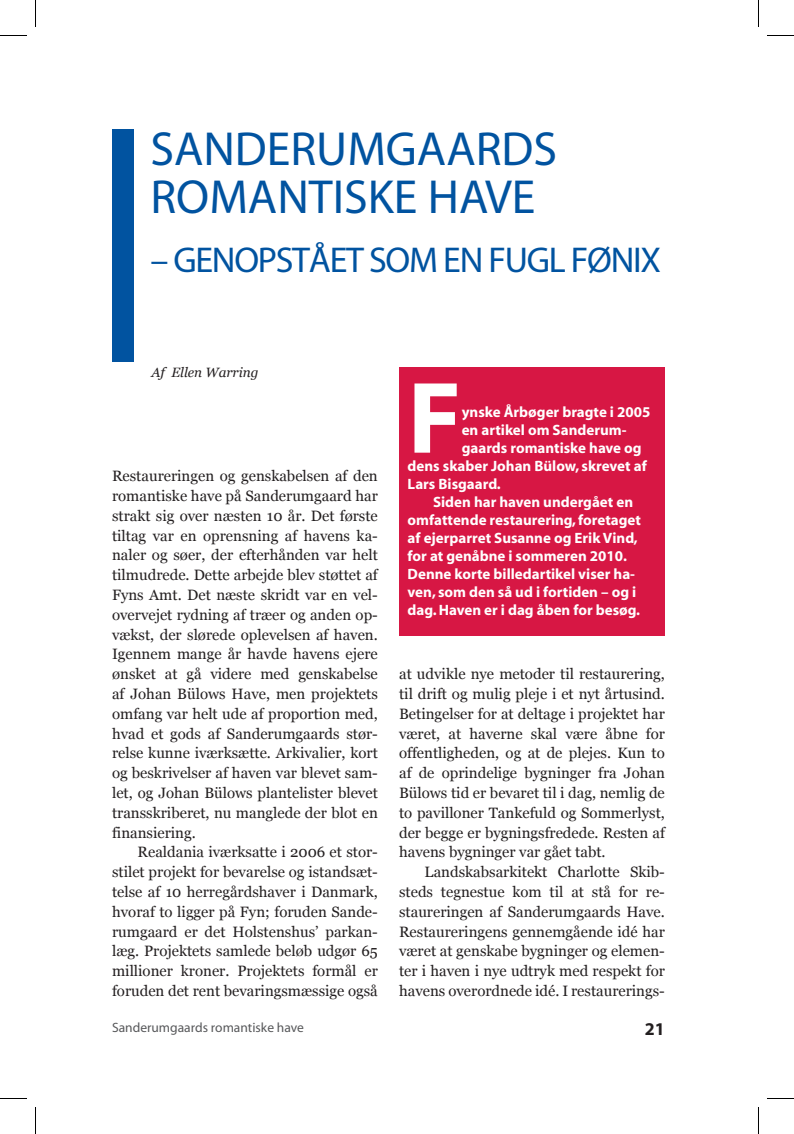
<style>
.page{position:relative;width:794px;height:1134px;background:#fff}
.page>*{position:absolute;margin:0;border:0;box-sizing:border-box;transform-origin:0 0}
.t1{font:700 102.6px "Myriad";color:#fff}
.t2{font:48px/48px "Myriad";color:#0153a0}
.t3{font:36px "Myriad";letter-spacing:-.035em;color:#0153a0}
.t4{font:700 18px "Myriad";color:#231f20}
.t5{font:15px/19.8px "Georgia";color:#231f20;text-align:justify}
.t6{font:700 15px "Myriad";color:#fff}
.t7{font:13.5px "Myriad";color:#57585a}
.t8{font:italic 13.5px "Georgia";color:#231f20}
</style>
<div class="page">
<div style="left:112px;top:129px;width:21px;height:233px;background:#0153a0"></div>
<div style="left:399px;top:367px;width:266px;height:268px;background:#d71744"></div>
<svg style="left:35px;top:0;width:1px;height:27px"></svg>
<svg style="left:0;top:35px;width:27px;height:1px"></svg>
<svg style="left:758px;top:0;width:1px;height:27px"></svg>
<svg style="left:767px;top:35px;width:27px;height:1px"></svg>
<svg style="left:35px;top:1107px;width:1px;height:27px"></svg>
<svg style="left:0;top:1098px;width:27px;height:1px"></svg>
<svg style="left:758px;top:1107px;width:1px;height:27px"></svg>
<svg style="left:767px;top:1098px;width:27px;height:1px"></svg>
<h2 class="t2" style="left:150px;top:127px;width:408px">SANDERUMGAARDS<br>ROMANTISKE HAVE</h2>
<h3 class="t3" style="left:150px;top:242px;width:512px">– GENOPSTÅET SOM EN FUGL FØNIX</h3>
<p class="t8" style="left:151px;top:365px;width:109px">Af Ellen Warring</p>
<p class="t5" style="left:112px;top:466px;width:267px">Restaureringen og genskabelsen af den romantiske have på Sanderumgaard har strakt sig over næsten 10 år. Det første tiltag var en oprensning af havens ka&shy;naler og søer, der efterhånden var helt tilmudrede. Dette arbejde blev støttet af Fyns Amt. Det næste skridt var en vel&shy;overvejet rydning af træer og anden op&shy;vækst, der slørede oplevelsen af haven.<br>Igennem mange år havde havens ejere ønsket at gå videre med genskabelse af Johan Bülows Have, men projektets omfang var helt ude af proportion med, hvad et gods af Sanderumgaards stør&shy;relse kunne iværksætte. Arkivalier, kort og beskrivelser af haven var blevet sam&shy;let, og Johan Bülows plantelister blevet transskriberet, nu manglede der blot en finansiering.</p>
<p class="t5" style="left:112px;top:842px;width:267px;text-indent:26px">Realdania iværksatte i 2006 et stor&shy;stilet projekt for bevarelse og istandsæt&shy;telse af 10 herregårdshaver i Danmark, hvoraf to ligger på Fyn; foruden Sande&shy;rumgaard er det Holstenshus’ parkan&shy;læg. Projektets samlede beløb udgør 65 millioner kroner. Projektets formål er foruden det rent bevaringsmæssige også</p>
<h1 class="t1" style="left:408px;top:365px;width:56px">F</h1>
<p class="t6" style="left:462px;top:404px;width:190px">ynske Årbøger bragte i 2005</p>
<p class="t6" style="left:462px;top:422px;width:166px">en artikel om Sanderum-</p>
<p class="t6" style="left:462px;top:440px;width:181px">gaards romantiske have og</p>
<p class="t6" style="left:408px;top:458px;width:241px">dens skaber Johan Bülow, skrevet af</p>
<p class="t6" style="left:408px;top:476px;width:95px">Lars Bisgaard.</p>
<p class="t6" style="left:433px;top:494px;width:201px">Siden har haven undergået en</p>
<p class="t6" style="left:408px;top:512px;width:235px">omfattende restaurering, foretaget</p>
<p class="t6" style="left:408px;top:530px;width:232px">af ejerparret Susanne og Erik Vind,</p>
<p class="t6" style="left:408px;top:548px;width:221px">for at genåbne i sommeren 2010.</p>
<p class="t6" style="left:408px;top:566px;width:229px">Denne korte billedartikel viser ha-</p>
<p class="t6" style="left:408px;top:584px;width:230px">ven, som den så ud i fortiden – og i</p>
<p class="t6" style="left:408px;top:602px;width:234px">dag. Haven er i dag åben for besøg.</p>
<p class="t5" style="left:399px;top:664px;width:267px">at udvikle nye metoder til restaurering, til drift og mulig pleje i et nyt årtusind.<br>Betingelser for at deltage i projektet har været, at haverne skal være åbne for offentligheden, og at de plejes. Kun to af de oprindelige bygninger fra Johan Bülows tid er bevaret til i dag, nemlig de to pavilloner Tankefuld og Sommerlyst, der begge er bygningsfredede. Resten af havens bygninger var gået tabt.</p>
<p class="t5" style="left:399px;top:862px;width:267px;text-indent:26px">Landskabsarkitekt Charlotte Skib&shy;steds tegnestue kom til at stå for re&shy;staureringen af Sanderumgaards Have.<br>Restaureringens gennemgående idé har været at genskabe bygninger og elemen&shy;ter i haven i nye udtryk med respekt for havens overordnede idé. I restaurerings-</p>
<p class="t7" style="left:112px;top:1021px;width:193px">Sanderumgaards romantiske have</p>
<p class="t4" style="left:645px;top:1020px;width:21px">21</p>
</div>
